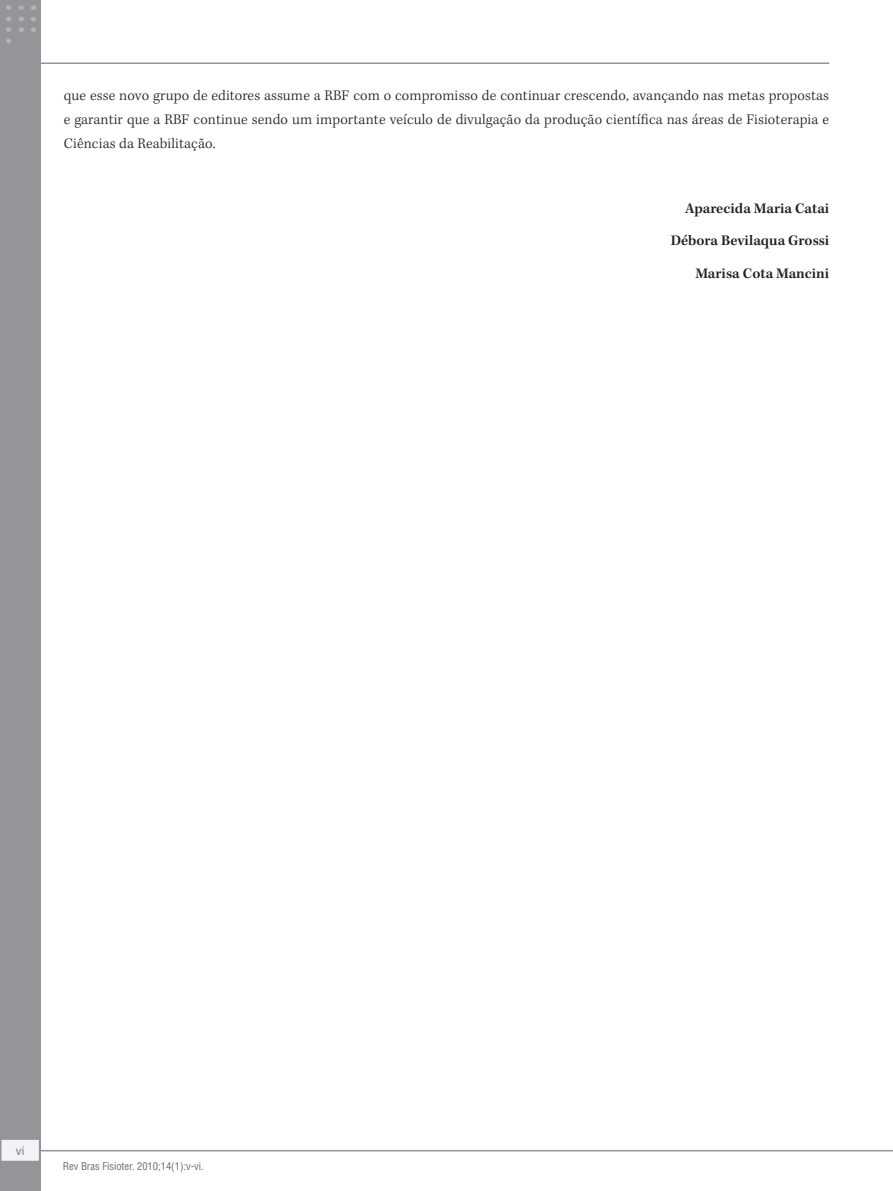
<style>
.page{position:relative;width:893px;height:1191px;background:#fff}
.page>*{position:absolute;margin:0;border:0;box-sizing:border-box;transform-origin:0 0}
.z08_0_texto_txt_-_ed{font:300 15px/24px "Kepler Std";letter-spacing:.01em;color:#231f20;text-align:justify}
.z08_0_texto_txt_-_ed-2{font:600 15px "Kepler Std";color:#231f20}
.t1{font:12px "Helvetica LT Std";color:#808285}
.t2{font:condensed 10.5px "Helvetica LT Std";color:#6c6d70}
</style>
<div class="page">
<hr style="left:14px;top:1150px;width:879px;height:1px;background:#939598">
<hr style="left:13px;top:62px;width:816px;height:2px;background:#939598">
<div style="left:0;top:0;width:40px;height:1191px;background:#939598"></div>
<div style="left:1px;top:1139px;width:39px;height:22px;background:#f2f3f4"></div>
<div style="left:0;top:1138px;width:40px;height:24px;border:2px solid #939598"></div>
<svg style="left:6px;top:39px;width:5px;height:4px"></svg>
<svg style="left:6px;top:27px;width:5px;height:5px"></svg>
<svg style="left:6px;top:17px;width:5px;height:4px"></svg>
<svg style="left:6px;top:5px;width:5px;height:5px"></svg>
<svg style="left:19px;top:27px;width:5px;height:5px"></svg>
<svg style="left:19px;top:17px;width:5px;height:4px"></svg>
<svg style="left:19px;top:5px;width:5px;height:5px"></svg>
<svg style="left:31px;top:27px;width:5px;height:5px"></svg>
<svg style="left:31px;top:17px;width:5px;height:4px"></svg>
<svg style="left:31px;top:5px;width:5px;height:5px"></svg>
<p class="z08_0_texto_txt_-_ed" style="left:64px;top:84px;width:767px">que esse novo grupo de editores assume a RBF com o compromisso de continuar crescendo, avançando nas metas propostas e garantir que a RBF continue sendo um importante veículo de divulgação da produção científica nas áreas de Fisioterapia e Ciências da Reabilitação.</p>
<p class="z08_0_texto_txt_-_ed-2" style="left:685px;top:200px;width:146px">Aparecida Maria Catai</p>
<p class="z08_0_texto_txt_-_ed-2" style="left:671px;top:232px;width:160px">Débora Bevilaqua Grossi</p>
<p class="z08_0_texto_txt_-_ed-2" style="left:695px;top:265px;width:135px">Marisa Cota Mancini</p>
<p class="t1" style="left:16px;top:1143px;width:10px">vi</p>
<p class="t2" style="left:63px;top:1160px;width:143px">Rev Bras Fisioter. 2010;14(1):v-vi.</p>
</div>
